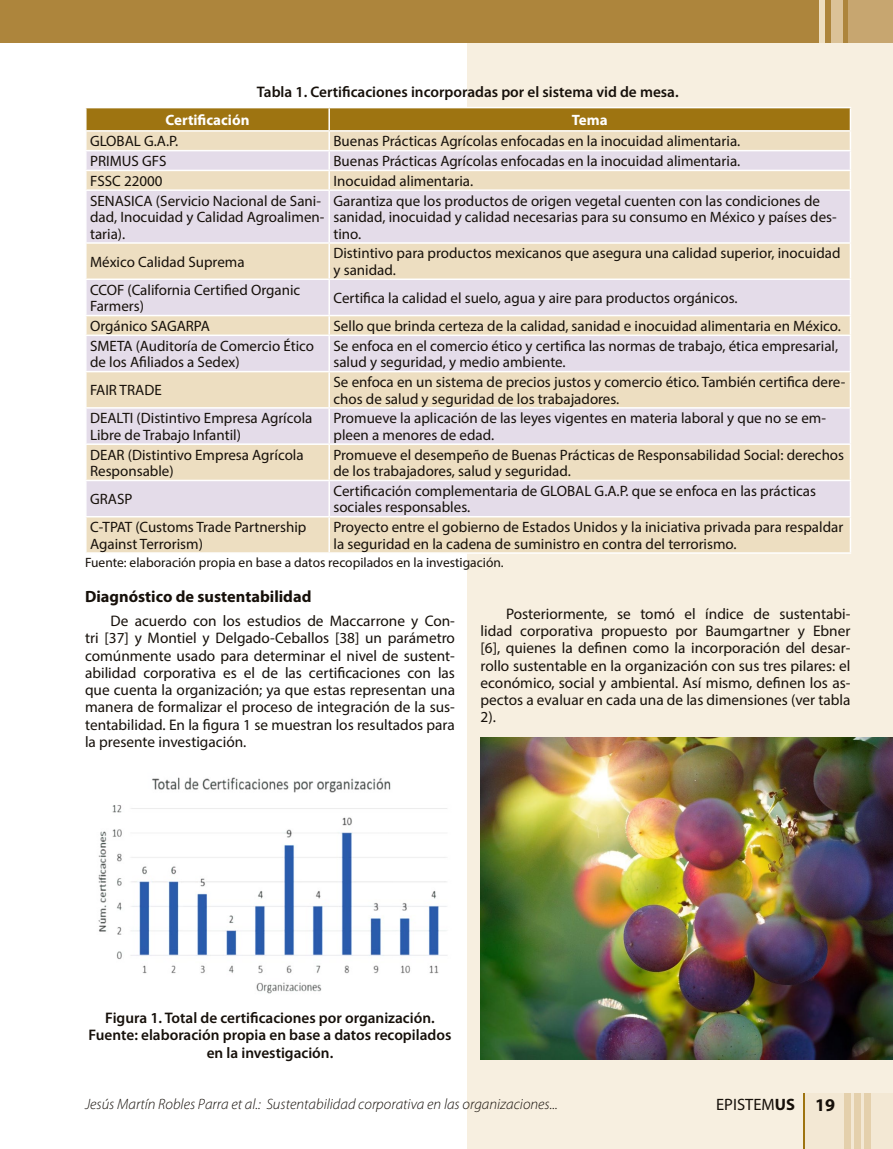
<style>
.page{position:relative;width:893px;height:1149px;background:#fff}
.page>*{position:absolute;margin:0;border:0;box-sizing:border-box;transform-origin:0 0}
.t1{font:16.5px "Myriad Pro";color:#16100a}
.t2{font:700 16.35px "Myriad Pro";color:#16100a}
.t3{font:15.3px/17.2px "Myriad Pro";color:#16100a;text-align:justify}
.t4{font:600 15.3px/17.2px "Myriad Pro";color:#16100a;text-align:center}
.t5{font:15px/16.5px "Myriad Pro";color:#16100a}
.t6{font:italic 300 15px "Myriad Pro";color:#16100a}
.t7{font:700 15px "Myriad Pro";color:#fff}
.t8{font:13.5px "Myriad Pro";color:#16100a}
.s1{font-weight:700}
.s2{font-weight:700;font-size:18px}
</style>
<div class="page">
<div style="left:468px;top:0;width:425px;height:1148px;background:#f7efe0"></div>
<div style="left:0;top:0;width:893px;height:43px;background:#ad853c"></div>
<div style="left:849px;top:0;width:44px;height:43px;background:#c7a670"></div>
<div style="left:831px;top:0;width:12px;height:43px;background:#dbc298"></div>
<div style="left:819px;top:0;width:6px;height:43px;background:#eddec1"></div>
<div style="left:87px;top:517px;width:763px;height:35px;background:#eddec1"></div>
<svg style="left:87px;top:191px;width:763px;height:325px;background:#e7dcd9"></svg>
<hr style="left:329px;top:107px;width:522px;height:1px;background:#fff">
<svg style="left:85px;top:108px;width:766px;height:81px;background:#d7c39e"></svg>
<hr style="left:329px;top:189px;width:522px;height:2px;background:#fff">
<hr style="left:328px;top:191px;width:2px;height:51px;background:#fff">
<hr style="left:850px;top:191px;width:1px;height:51px;background:#fff">
<hr style="left:85px;top:242px;width:244px;height:2px;background:#fff">
<hr style="left:329px;top:242px;width:522px;height:2px;background:#fff">
<hr style="left:328px;top:244px;width:2px;height:34px;background:#fff">
<hr style="left:850px;top:244px;width:1px;height:34px;background:#fff">
<hr style="left:85px;top:278px;width:244px;height:2px;background:#fff">
<hr style="left:329px;top:278px;width:522px;height:2px;background:#fff">
<hr style="left:328px;top:280px;width:2px;height:35px;background:#fff">
<hr style="left:850px;top:280px;width:1px;height:35px;background:#fff">
<hr style="left:85px;top:315px;width:244px;height:1px;background:#fff">
<svg style="left:86px;top:316px;width:1px;height:18px"></svg>
<hr style="left:329px;top:315px;width:522px;height:1px;background:#fff">
<svg style="left:328px;top:316px;width:2px;height:18px"></svg>
<svg style="left:850px;top:316px;width:1px;height:18px"></svg>
<hr style="left:85px;top:334px;width:244px;height:2px;background:#fff">
<hr style="left:329px;top:334px;width:522px;height:2px;background:#fff">
<hr style="left:328px;top:336px;width:2px;height:35px;background:#fff">
<hr style="left:850px;top:336px;width:1px;height:35px;background:#fff">
<hr style="left:85px;top:371px;width:244px;height:1px;background:#fff">
<hr style="left:329px;top:371px;width:522px;height:1px;background:#fff">
<hr style="left:328px;top:372px;width:2px;height:35px;background:#fff">
<hr style="left:850px;top:372px;width:1px;height:35px;background:#fff">
<hr style="left:85px;top:407px;width:244px;height:1px;background:#fff">
<hr style="left:329px;top:407px;width:522px;height:1px;background:#fff">
<hr style="left:328px;top:408px;width:2px;height:35px;background:#fff">
<hr style="left:850px;top:408px;width:1px;height:35px;background:#fff">
<hr style="left:85px;top:443px;width:244px;height:2px;background:#fff">
<hr style="left:329px;top:443px;width:522px;height:2px;background:#fff">
<hr style="left:328px;top:445px;width:2px;height:34px;background:#fff">
<hr style="left:850px;top:445px;width:1px;height:34px;background:#fff">
<hr style="left:85px;top:479px;width:244px;height:2px;background:#fff">
<hr style="left:329px;top:479px;width:522px;height:2px;background:#fff">
<hr style="left:328px;top:481px;width:2px;height:35px;background:#fff">
<hr style="left:850px;top:481px;width:1px;height:35px;background:#fff">
<hr style="left:329px;top:516px;width:522px;height:1px;background:#fff">
<hr style="left:328px;top:517px;width:2px;height:35px;background:#fff">
<hr style="left:850px;top:517px;width:1px;height:35px;background:#fff">
<hr style="left:329px;top:552px;width:522px;height:1px;background:#fff">
<img style="left:98px;top:777px;width:349px;height:217px">
<img style="left:480px;top:737px;width:413px;height:322px">
<div style="left:804px;top:1092px;width:89px;height:56px;background:#f3e8d4"></div>
<div style="left:845px;top:1092px;width:6px;height:56px;background:#e4d0ac"></div>
<div style="left:854px;top:1092px;width:6px;height:56px;background:#e4d0ac"></div>
<div style="left:864px;top:1092px;width:6px;height:56px;background:#e4d0ac"></div>
<hr style="left:804px;top:1092px;width:1px;height:56px;background:#9e7411">
<p class="t4" style="left:257px;top:82px;width:423px">Tabla 1. Certificaciones incorporadas por el sistema vid de mesa.</p>
<p class="t7" style="left:165px;top:110px;width:86px">Certificación</p>
<p class="t7" style="left:572px;top:110px;width:37px">Tema</p>
<p class="t5" style="left:90px;top:133px;width:90px">GLOBAL G.A.P.</p>
<p class="t5" style="left:333px;top:133px;width:408px">Buenas Prácticas Agrícolas enfocadas en la inocuidad alimentaria.</p>
<p class="t5" style="left:90px;top:153px;width:78px">PRIMUS GFS</p>
<p class="t5" style="left:333px;top:153px;width:408px">Buenas Prácticas Agrícolas enfocadas en la inocuidad alimentaria.</p>
<p class="t5" style="left:90px;top:172px;width:74px">FSSC 22000</p>
<p class="t5" style="left:333px;top:172px;width:141px">Inocuidad alimentaria.</p>
<p class="t5" style="left:90px;top:192px;width:236px">SENASICA (Servicio Nacional de Sani&shy;dad, Inocuidad y Calidad Agroalimen&shy;taria).</p>
<p class="t5" style="left:333px;top:192px;width:505px">Garantiza que los productos de origen vegetal cuenten con las condiciones de sanidad, inocuidad y calidad necesarias para su consumo en México y países des&shy;tino.</p>
<p class="t5" style="left:90px;top:253px;width:156px">México Calidad Suprema</p>
<p class="t5" style="left:333px;top:245px;width:508px">Distintivo para productos mexicanos que asegura una calidad superior, inocuidad y sanidad.</p>
<p class="t5" style="left:90px;top:281px;width:212px">CCOF (California Certified Organic<br>Farmers)</p>
<p class="t5" style="left:333px;top:289px;width:406px">Certifica la calidad el suelo, agua y aire para productos orgánicos.</p>
<p class="t5" style="left:90px;top:317px;width:121px">Orgánico SAGARPA</p>
<p class="t5" style="left:333px;top:317px;width:509px">Sello que brinda certeza de la calidad, sanidad e inocuidad alimentaria en México.</p>
<p class="t5" style="left:90px;top:337px;width:226px">SMETA (Auditoría de Comercio Ético de los Afiliados a Sedex)</p>
<p class="t5" style="left:333px;top:337px;width:506px">Se enfoca en el comercio ético y certifica las normas de trabajo, ética empresarial, salud y seguridad, y medio ambiente.</p>
<p class="t5" style="left:90px;top:382px;width:73px">FAIR TRADE</p>
<p class="t5" style="left:333px;top:373px;width:513px">Se enfoca en un sistema de precios justos y comercio ético. También certifica dere&shy;chos de salud y seguridad de los trabajadores.</p>
<p class="t5" style="left:90px;top:410px;width:224px">DEALTI (Distintivo Empresa Agrícola<br>Libre de Trabajo Infantil)</p>
<p class="t5" style="left:333px;top:410px;width:494px">Promueve la aplicación de las leyes vigentes en materia laboral y que no se em&shy;pleen a menores de edad.</p>
<p class="t5" style="left:90px;top:446px;width:215px">DEAR (Distintivo Empresa Agrícola<br>Responsable)</p>
<p class="t5" style="left:333px;top:446px;width:512px">Promueve el desempeño de Buenas Prácticas de Responsabilidad Social: derechos de los trabajadores, salud y seguridad.</p>
<p class="t5" style="left:90px;top:490px;width:44px">GRASP</p>
<p class="t5" style="left:333px;top:482px;width:484px">Certificación complementaria de GLOBAL G.A.P. que se enfoca en las prácticas sociales responsables.</p>
<p class="t5" style="left:90px;top:518px;width:218px">C-TPAT (Customs Trade Partnership<br>Against Terrorism)</p>
<p class="t5" style="left:333px;top:518px;width:511px">Proyecto entre el gobierno de Estados Unidos y la iniciativa privada para respaldar la seguridad en la cadena de suministro en contra del terrorismo.</p>
<p class="t8" style="left:85px;top:554px;width:420px">Fuente: elaboración propia en base a datos recopilados en la investigación.</p>
<p class="t2" style="left:85px;top:586px;width:228px">Diagnóstico de sustentabilidad</p>
<p class="t3" style="left:85px;top:612px;width:371px;text-indent:26px">De acuerdo con los estudios de Maccarrone y Con&shy;tri [37] y Montiel y Delgado-Ceballos [38] un parámetro comúnmente usado para determinar el nivel de sustent&shy;abilidad corporativa es el de las certificaciones con las que cuenta la organización; ya que estas representan una manera de formalizar el proceso de integración de la sus&shy;tentabilidad. En la figura 1 se muestran los resultados para la presente investigación.</p>
<p class="t3" style="left:480px;top:604px;width:371px;text-indent:26px">Posteriormente, se tomó el índice de sustentabi&shy;lidad corporativa propuesto por Baumgartner y Ebner [6], quienes la definen como la incorporación del desar&shy;rollo sustentable en la organización con sus tres pilares: el económico, social y ambiental. Así mismo, definen los as&shy;pectos a evaluar en cada una de las dimensiones (ver tabla 2).</p>
<p class="t4" style="left:89px;top:1008px;width:364px">Figura 1. Total de certificaciones por organización.<br>Fuente: elaboración propia en base a datos recopilados en la investigación.</p>
<p class="t6" style="left:85px;top:1094px;width:474px">Jesús Martín Robles Parra et al.: Sustentabilidad corporativa en las organizaciones...</p>
<p class="t1" style="left:716px;top:1093px;width:120px">EPISTEM<span class="s1">US</span> <span class="s2">19</span></p>
</div>
